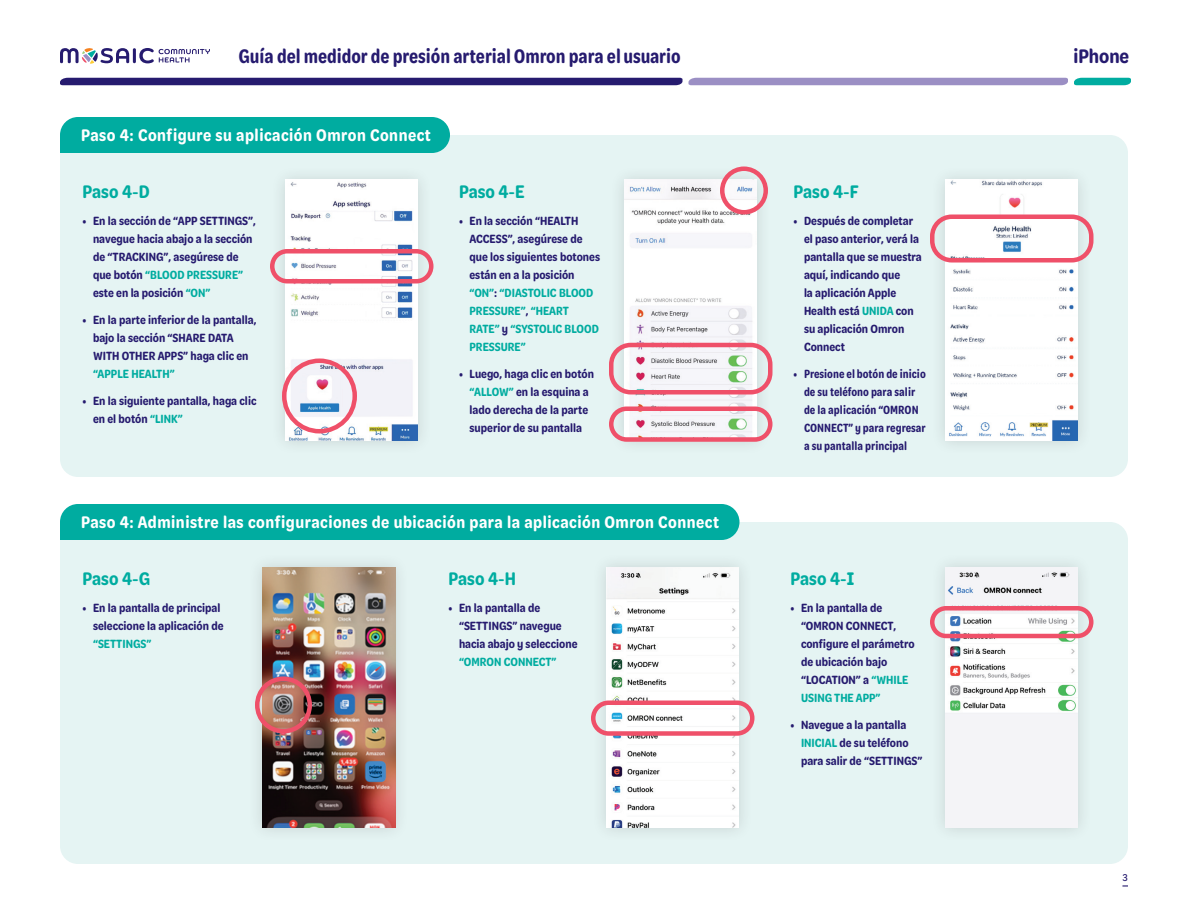
<style>
.page{position:relative;width:1188px;height:918px;background:#fff}
.page>*{position:absolute;margin:0;border:0;box-sizing:border-box;transform-origin:0 0}
.t1{font:600 21px "Omnes Narrow";letter-spacing:-.005em;color:#261b6f}
.t2{font:600 21px "Omnes Cond";letter-spacing:-.005em;color:#261b6f}
.t3{font:600 19.5px "Omnes Cond";color:#00aca0}
.t4{font:600 18px "Omnes Cond";letter-spacing:.025em;color:#fff}
.t5{font:600 12.75px/18px "Omnes Cond";color:#261b6f}
.t6{font:600 12.75px/18px "Omnes Narrow";color:#261b6f}
.t7{font:600 12.75px "Omnes Cond";color:#00aca0}
.t8{font:500 10.5px "Omnes Cond";color:#261b6f}
.s1{font-weight:500}
.s2{color:#00aca0}
</style>
<div class="page">
<div style="left:60px;top:135px;width:1068px;height:342px;background:#e5f4f3"></div>
<div style="left:60px;top:117px;width:390px;height:36px;background:#00aca0"></div>
<div style="left:60px;top:522px;width:1068px;height:342px;background:#e5f4f3;border-radius:18px"></div>
<div style="left:60px;top:504px;width:680px;height:36px;background:#00aca0"></div>
<div style="left:609px;top:165px;width:162px;height:291px;background:#231f20;opacity:.15"></div>
<img style="left:624px;top:180px;width:133px;height:257px">
<div style="left:270px;top:165px;width:162px;height:291px;background:#e1efee"></div>
<img style="left:285px;top:180px;width:133px;height:261px">
<div style="left:270px;top:249px;width:164px;height:35px;border:4px solid #ef5069;border-radius:15px"></div>
<div style="left:282px;top:358px;width:75px;height:76px;border:4px solid #ef5069;border-radius:50%"></div>
<div style="left:720px;top:166px;width:48px;height:48px;border:4px solid #ef5069;border-radius:50%"></div>
<div style="left:609px;top:406px;width:163px;height:36px;border:4px solid #ef5069;border-radius:15px"></div>
<div style="left:609px;top:343px;width:163px;height:51px;border:4px solid #ef5069;border-radius:20px"></div>
<div style="left:930px;top:165px;width:162px;height:291px;background:#e1efee"></div>
<img style="left:945px;top:180px;width:133px;height:261px">
<div style="left:930px;top:214px;width:164px;height:48px;border:4px solid #ef5069;border-radius:20px"></div>
<div style="left:248px;top:552px;width:162px;height:291px;background:#e1efee"></div>
<img style="left:262px;top:567px;width:133px;height:261px">
<div style="left:255px;top:676px;width:57px;height:58px;border:4px solid #ef5069;border-radius:50%"></div>
<div style="left:591px;top:552px;width:162px;height:291px;background:#e1efee"></div>
<img style="left:606px;top:567px;width:133px;height:261px">
<div style="left:591px;top:700px;width:163px;height:36px;border:4px solid #ef5069;border-radius:15px"></div>
<div style="left:930px;top:552px;width:162px;height:291px;background:#e1efee"></div>
<img style="left:945px;top:567px;width:133px;height:261px">
<div style="left:930px;top:606px;width:164px;height:32px;border:4px solid #ef5069;border-radius:14px"></div>
<svg style="left:1122px;top:885px;width:6px;height:2px"></svg>
<hr style="left:133px;top:48px;width:3px;height:15px;background:#261b6f">
<svg style="left:60px;top:48px;width:69px;height:16px"></svg>
<svg style="left:139px;top:48px;width:71px;height:15px"></svg>
<svg style="left:1074px;top:78px;width:57px;height:7px"></svg>
<svg style="left:60px;top:78px;width:1008px;height:7px;background:#534890"></svg>
<h1 class="t1" style="left:238px;top:42px;width:444px">Guía del medidor de presión arterial Omron para el usuario</h1>
<h1 class="t2" style="left:1074px;top:42px;width:57px">iPhone</h1>
<h3 class="t4" style="left:81px;top:123px;width:351px">Paso 4: Configure su aplicación Omron Connect</h3>
<h2 class="t3" style="left:82px;top:179px;width:69px">Paso 4<span class="s1">-</span>D</h2>
<p class="t5" style="left:93px;top:211px;width:164px;text-indent:-11px">• En la sección de “APP SETTINGS”, navegue hacia abajo a la sección de “TRACKING”, asegúrese de que botón <span class="s2">“BLOOD PRESSURE” </span>este en la posición <span class="s2">“ON”</span></p>
<p class="t5" style="left:93px;top:310px;width:165px;text-indent:-11px">• En la parte inferior de la pantalla, bajo la sección “SHARE DATA<br>WITH OTHER APPS” haga clic en</p>
<p class="t7" style="left:93px;top:365px;width:83px">“APPLE HEALTH”</p>
<p class="t5" style="left:93px;top:391px;width:165px;text-indent:-11px">• En la siguiente pantalla, haga clic en el botón <span class="s2">“LINK”</span></p>
<h2 class="t3" style="left:459px;top:179px;width:67px">Paso 4<span class="s1">-</span>E</h2>
<p class="t5" style="left:470px;top:211px;width:132px;text-indent:-11px">• En la sección “HEALTH<br>ACCESS”, asegúrese de que los siguientes botones están en a la posición <span class="s2">“ON”</span>: <span class="s2">“DIASTOLIC BLOOD<br>PRESSURE”</span>, <span class="s2">“HEART<br>RATE”</span> y <span class="s2">“SYSTOLIC BLOOD<br>PRESSURE”</span></p>
<p class="t5" style="left:459px;top:364px;width:137px;text-align:center">• Luego, haga clic en botón <span class="s2">“ALLOW”</span> en la esquina a lado derecha de la parte superior de su pantalla</p>
<h3 class="t4" style="left:81px;top:510px;width:640px">Paso 4: Administre las configuraciones de ubicación para la aplicación Omron Connect</h3>
<h2 class="t3" style="left:82px;top:566px;width:69px">Paso 4<span class="s1">-</span>G</h2>
<p class="t5" style="left:82px;top:598px;width:143px;text-align:right">• En la pantalla de principal seleccione la aplicación de</p>
<p class="t7" style="left:93px;top:635px;width:60px">“SETTINGS”</p>
<h2 class="t3" style="left:448px;top:566px;width:69px">Paso 4<span class="s1">-</span>H</h2>
<p class="t5" style="left:459px;top:598px;width:120px;text-indent:-11px">• En la pantalla de “SETTINGS” navegue hacia abajo y seleccione</p>
<p class="t7" style="left:459px;top:653px;width:99px">“OMRON CONNECT”</p>
<h2 class="t3" style="left:794px;top:179px;width:67px">Paso 4<span class="s1">-</span>F</h2>
<p class="t5" style="left:804px;top:211px;width:119px;text-indent:-11px">• Después de completar el paso anterior, verá la pantalla que se muestra aquí, indicando que<br>la aplicación Apple<br>Health está <span class="s2">UNIDA</span> con su aplicación Omron<br>Connect</p>
<p class="t6" style="left:804px;top:364px;width:123px;text-indent:-11px">• Presione el botón de inicio de su teléfono para salir de la aplicación “OMRON<br>CONNECT” y para regresar a su pantalla principal</p>
<h2 class="t3" style="left:790px;top:566px;width:65px">Paso 4<span class="s1">-</span>I</h2>
<p class="t5" style="left:801px;top:598px;width:115px;text-indent:-11px">• En la pantalla de “OMRON CONNECT, configure el parámetro de ubicación bajo “LOCATION” a <span class="s2">“WHILE<br>USING THE APP”</span></p>
<p class="t5" style="left:801px;top:715px;width:123px;text-indent:-11px">• Navegue a la pantalla<br><span class="s2">INICIAL</span> de su teléfono para salir de “SETTINGS”</p>
<p class="t8" style="left:1122px;top:871px;width:7px">3</p>
</div>
